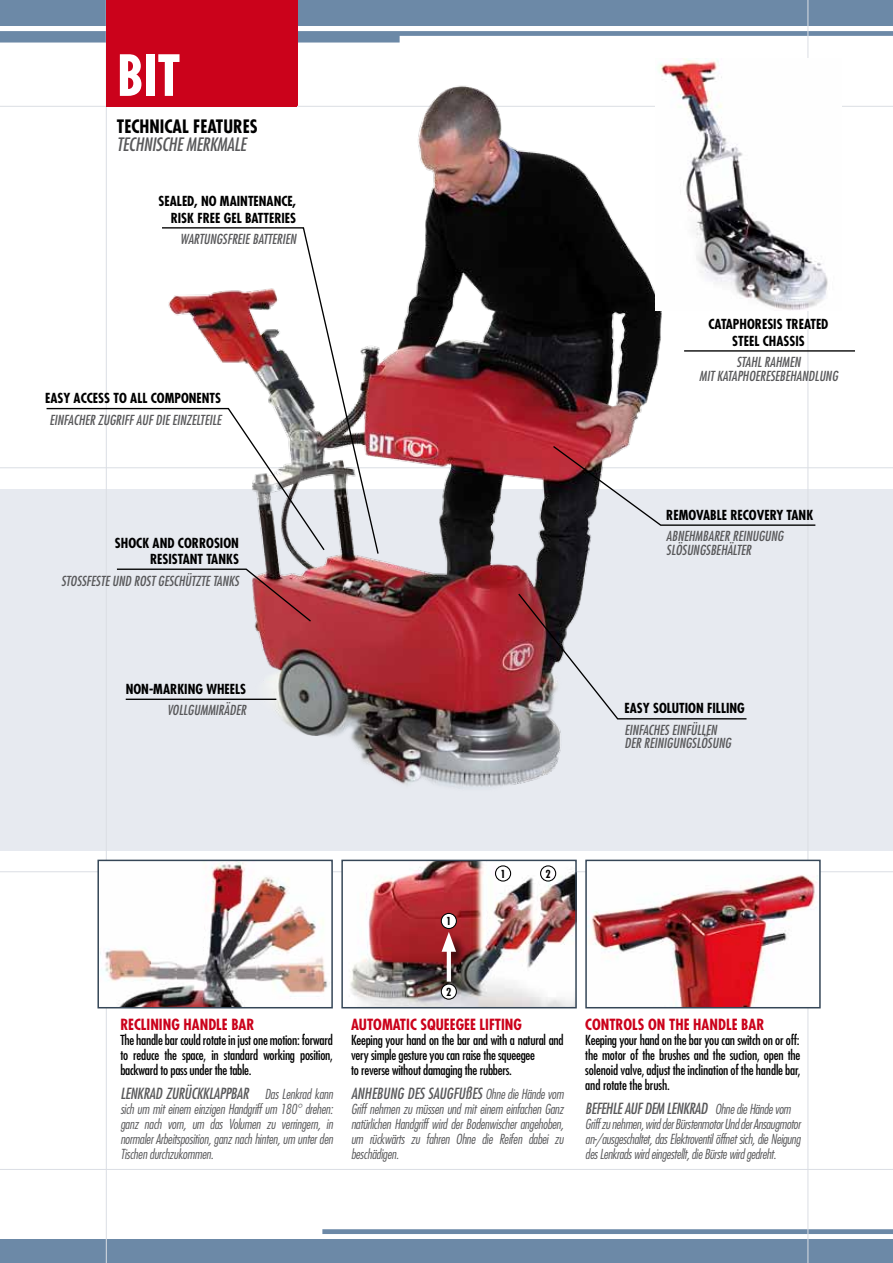
<style>
.page{position:relative;width:893px;height:1263px;background:#fff}
.page>*{position:absolute;margin:0;border:0;box-sizing:border-box;transform-origin:0 0}
.t1{font:700 condensed 55.2px "Futura";color:#fff}
.t2{font:italic condensed 18px "Futura";letter-spacing:.05em;color:#58585a}
.t3{font:700 condensed 18px "Futura";color:#000}
.t4{font:italic condensed 15px "Futura";letter-spacing:-.015em;color:#58585a}
.t5{font:700 condensed 15px "Futura";color:#cb021b}
.t6{font:italic 300 condensed 13.5px/15px "Futura";letter-spacing:-.02em;color:#58585a;text-align:justify}
.t7{font:condensed 13.5px/15px "Futura";letter-spacing:-.02em;color:#000;text-align:justify}
.t8{font:700 condensed 13.5px/16.2px "Futura";color:#000;text-align:center}
.t9{font:italic condensed 13.5px/13.5px "Futura";letter-spacing:.035em;color:#58585a;text-align:center}
.t10{font:italic condensed 13.5px "Futura";letter-spacing:.08em;color:#58585a}
.t11{font:italic condensed 13.5px "Futura";color:#58585a}
.t12{font:700 condensed 10.8px "Futura";color:#000}
.s1{font-weight:300;font-size:13.5px}
.s2{font-weight:400;font-size:15px}
</style>
<div class="page">
<div style="left:0;top:1239px;width:893px;height:24px;background:#6c89a7"></div>
<div style="left:0;top:489px;width:893px;height:361px;background:#e7eaf0"></div>
<hr style="left:106px;top:0;width:1px;height:1263px;background:#dbdee4">
<hr style="left:0;top:467px;width:893px;height:1px;background:#dbdee4">
<hr style="left:0;top:871px;width:893px;height:1px;background:#dbdee4">
<hr style="left:0;top:1169px;width:893px;height:1px;background:#dbdee4">
<svg style="left:0;top:0;width:893px;height:43px"></svg>
<svg style="left:322px;top:1222px;width:571px;height:41px"></svg>
<hr style="left:892px;top:489px;width:1px;height:361px;background:#c3ccda">
<hr style="left:707px;top:106px;width:186px;height:1px;background:#dbdee4">
<hr style="left:807px;top:307px;width:1px;height:956px;background:#dbdee4">
<hr style="left:807px;top:0;width:1px;height:257px;background:#dbdee4">
<hr style="left:0;top:106px;width:690px;height:1px;background:#dbdee4">
<img style="left:588px;top:863px;width:230px;height:142px">
<div style="left:585px;top:860px;width:236px;height:148px;border:2px solid #354657"></div>
<img style="left:100px;top:863px;width:230px;height:142px">
<div style="left:97px;top:860px;width:236px;height:148px;border:2px solid #354657"></div>
<img style="left:344px;top:863px;width:230px;height:142px">
<div style="left:341px;top:860px;width:236px;height:148px;border:2px solid #354657"></div>
<div style="left:106px;top:0;width:191px;height:106px;background:#cb021b"></div>
<img style="left:145px;top:61px;width:517px;height:728px">
<svg style="left:552px;top:445px;width:265px;height:81px"></svg>
<hr style="left:684px;top:350px;width:171px;height:2px;background:#000">
<svg style="left:116px;top:568px;width:196px;height:55px"></svg>
<svg style="left:45px;top:407px;width:116px;height:145px"></svg>
<svg style="left:161px;top:226px;width:219px;height:329px"></svg>
<hr style="left:126px;top:699px;width:150px;height:1px;background:#000">
<svg style="left:517px;top:592px;width:230px;height:128px"></svg>
<div style="left:495px;top:865px;width:16px;height:16px;border:1px solid #000;border-radius:50%"></div>
<div style="left:540px;top:865px;width:16px;height:16px;border:1px solid #000;border-radius:50%"></div>
<div style="left:439px;top:929px;width:29px;height:65px;background:#000;opacity:.75"></div>
<hr style="left:447px;top:944px;width:4px;height:38px;background:#fff">
<svg style="left:442px;top:932px;width:14px;height:20px"></svg>
<div style="left:441px;top:913px;width:15px;height:15px;background:#fff;border-radius:50%"></div>
<div style="left:441px;top:913px;width:16px;height:16px;border:1px solid #000;border-radius:50%"></div>
<div style="left:441px;top:984px;width:15px;height:15px;background:#fff;border-radius:50%"></div>
<div style="left:441px;top:983px;width:16px;height:17px;border:1px solid #000;border-radius:50%"></div>
<img style="left:656px;top:58px;width:185px;height:252px">
<h1 class="t1" style="left:117px;top:40px;width:21px">BIT</h1>
<h2 class="t3" style="left:117px;top:115px;width:9px">TECHNICAL</h2>
<h2 class="t3" style="left:193px;top:115px;width:9px">FEATURES</h2>
<h2 class="t2" style="left:117px;top:133px;width:131px">TECHNISCHE MERKMALE</h2>
<p class="t8" style="left:159px;top:193px;width:139px;text-align:right">SEALED, NO MAINTENANCE,<br>RISK FREE GEL BATTERIES</p>
<p class="t11" style="left:180px;top:231px;width:117px">WARTUNGSFREIE BATTERIEN</p>
<p class="t8" style="left:45px;top:390px;width:178px">EASY ACCESS TO ALL COMPONENTS</p>
<p class="t9" style="left:50px;top:413px;width:173px">EINFACHER ZUGRIFF AUF DIE EINZELTEILE</p>
<p class="t8" style="left:115px;top:534px;width:8px">SHOCK</p>
<p class="t8" style="left:153px;top:534px;width:9px">AND</p>
<p class="t8" style="left:178px;top:534px;width:8px">CORROSION</p>
<p class="t8" style="left:150px;top:551px;width:7px">RESISTANT</p>
<p class="t8" style="left:206px;top:551px;width:8px">TANKS</p>
<p class="t10" style="left:61px;top:572px;width:178px">STOSSFESTE UND ROST GESCHÜTZTE TANKS</p>
<p class="t8" style="left:708px;top:316px;width:121px">CATAPHORESIS TREATED<br>STEEL CHASSIS</p>
<p class="t9" style="left:699px;top:355px;width:139px">STAHL RAHMEN<br>MIT KATAPHOERESEBEHANDLUNG</p>
<p class="t8" style="left:666px;top:506px;width:149px">REMOVABLE RECOVERY TANK</p>
<p class="t9" style="left:666px;top:529px;width:7px">ABNEHMBARER</p>
<p class="t9" style="left:732px;top:529px;width:7px">REINU</p>
<p class="t9" style="left:758px;top:529px;width:27px">GUNG</p>
<p class="t9" style="left:666px;top:543px;width:81px">SL ÖSUNGSBEHÄLTER</p>
<p class="t8" style="left:126px;top:680px;width:36px">NON-MARKING</p>
<p class="t8" style="left:206px;top:680px;width:18px">WHEELS</p>
<p class="t9" style="left:167px;top:703px;width:81px">VOLLGUMMIRÄDER</p>
<p class="t8" style="left:624px;top:700px;width:122px">EASY SOLUTION FILLING</p>
<p class="t9" style="left:624px;top:723px;width:6px">EINFACHES</p>
<p class="t9" style="left:672px;top:723px;width:6px">EINFÜLLEN</p>
<p class="t9" style="left:624px;top:736px;width:25px">DER REINI</p>
<p class="t9" style="left:666px;top:736px;width:66px">GUNGSLÖSUNG</p>
<p class="t12" style="left:446px;top:914px;width:7px">1</p>
<p class="t12" style="left:500px;top:867px;width:7px">1</p>
<p class="t12" style="left:545px;top:867px;width:7px">2</p>
<p class="t5" style="left:120px;top:1015px;width:136px">RECLINING HANDLE BAR</p>
<p class="t7" style="left:120px;top:1032px;width:214px">The handle bar could rotate in just one motion: forward to reduce the space, in standard working position, backward to pass under the table.</p>
<p class="t4" style="left:120px;top:1084px;width:215px">LENKRAD ZURÜCKKLAPPBAR <span class="s1">Das Lenkrad kann</span></p>
<p class="t6" style="left:120px;top:1101px;width:215px">sich um mit einem einzigen Handgriff um 180° drehen: ganz nach vorn, um das Volumen zu verringern, in normaler Arbeitsposition, ganz nach hinten, um unter den Tischen durchzukommen.</p>
<p class="t12" style="left:446px;top:985px;width:7px">2</p>
<p class="t5" style="left:351px;top:1015px;width:9px">AUTOMATIC</p>
<p class="t5" style="left:420px;top:1015px;width:8px">SQUEEGEE</p>
<p class="t5" style="left:480px;top:1015px;width:7px">LIFTING</p>
<p class="t7" style="left:351px;top:1032px;width:214px;text-align:left">Keeping your hand on the bar and with a natural and very simple gesture you can raise the squeegee<br>to reverse without damaging the rubbers.</p>
<p class="t4" style="left:351px;top:1084px;width:8px">ANHEBUN</p>
<p class="t6" style="left:351px;top:1086px;width:215px;text-indent:46px"><span class="s2">G DES SAUGFUßES</span> Ohne die Hände vom Griff nehmen zu müssen und mit einem einfachen Ganz natürlichen Handgriff wird der Bodenwischer angehoben, um rückwärts zu fahren Ohne die Reifen dabei zu beschädigen.</p>
<p class="t5" style="left:585px;top:1015px;width:9px">CONTROLS</p>
<p class="t5" style="left:648px;top:1015px;width:54px">ONTHE HANDLE</p>
<p class="t5" style="left:741px;top:1015px;width:9px">BAR</p>
<p class="t7" style="left:585px;top:1032px;width:217px">Keeping your hand on the bar you can switch on or off: the motor of the brushes and the suction, open the solenoid valve, adjust the inclination of the handle bar, and rotate the brush.</p>
<p class="t4" style="left:585px;top:1099px;width:207px">BEFEHLE AUF DEM LENKRAD <span class="s1">Ohne die Hände vom</span></p>
<p class="t6" style="left:585px;top:1116px;width:218px">Griff zu nehmen, wird derBürstenmotorUnd derAnsaugmotor an-/ausgeschaltet, das Elektroventil öffnet sich, die Neigung des Lenkrads wird eingestellt, die Bürste wird gedreht.</p>
</div>
